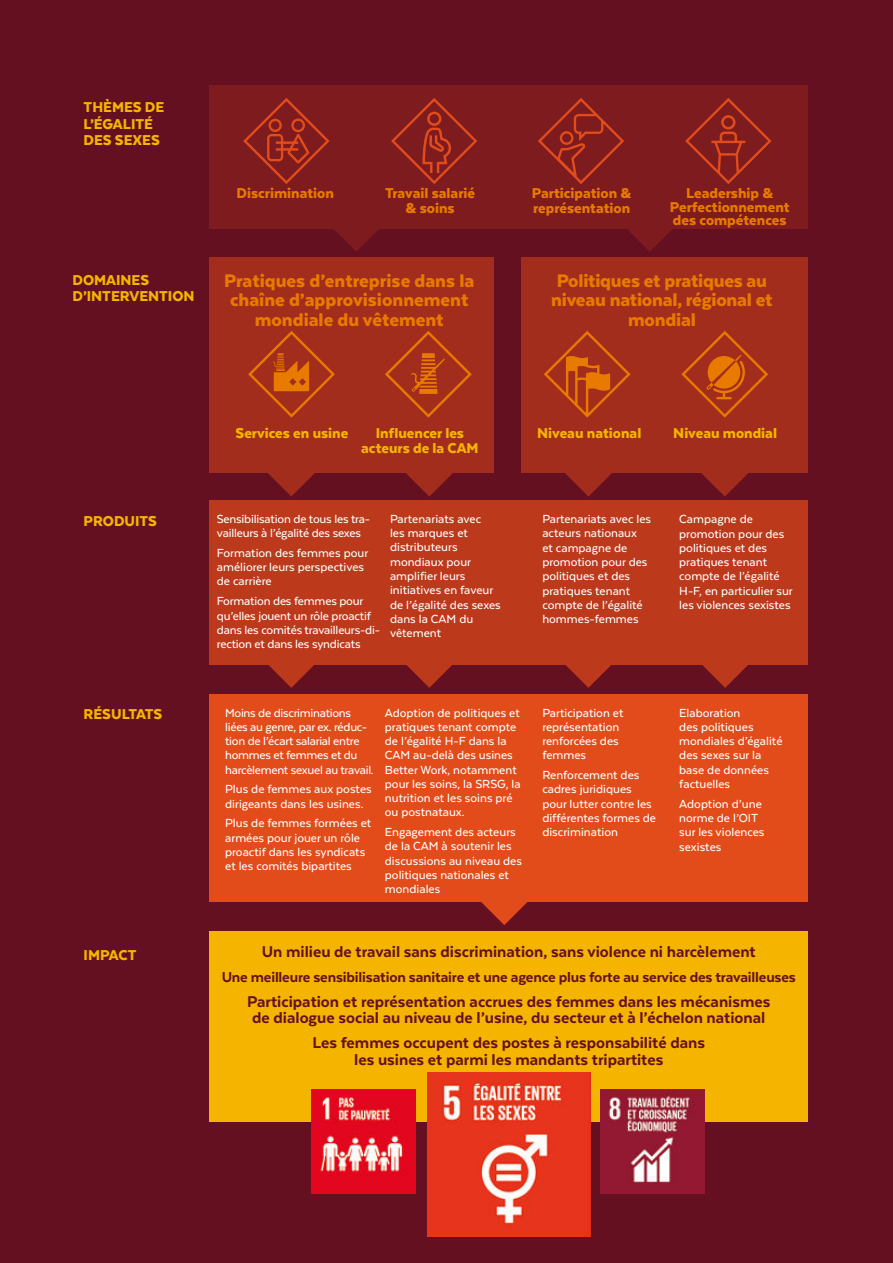
<style>
.page{position:relative;width:893px;height:1263px;background:#651021}
.page>*{position:absolute;margin:0;border:0;box-sizing:border-box;transform-origin:0 0}
.t1{font:900 21px/19.5px "Texta";letter-spacing:-.005em;color:#e87a00;text-align:center}
.t2{font:800 18px/16.5px "Texta";color:#651021}
.t3{font:900 16.5px/16.5px "Texta";color:#f4b400}
.t4{font:900 16.5px/15px "Texta";color:#e87a00;text-align:center}
.t5{font:800 16.5px "Texta";letter-spacing:-.01em;color:#651021}
.t6{font:500 13.5px/14.2px "Texta";color:#fff}
.t7{font:500 13.5px/14.2px "Texta";letter-spacing:-.02em;color:#fff}
</style>
<div class="page">
<div style="left:209px;top:257px;width:285px;height:216px;background:#a32d1d"></div>
<svg style="left:268px;top:473px;width:47px;height:24px"></svg>
<svg style="left:406px;top:473px;width:47px;height:24px"></svg>
<div style="left:522px;top:257px;width:286px;height:216px;background:#a32d1d"></div>
<svg style="left:565px;top:473px;width:47px;height:24px"></svg>
<svg style="left:701px;top:473px;width:47px;height:24px"></svg>
<div style="left:209px;top:694px;width:599px;height:208px;background:#e24c1a"></div>
<svg style="left:481px;top:902px;width:47px;height:23px"></svg>
<div style="left:209px;top:500px;width:599px;height:165px;background:#bc391c"></div>
<svg style="left:269px;top:665px;width:45px;height:23px"></svg>
<svg style="left:407px;top:665px;width:45px;height:23px"></svg>
<svg style="left:566px;top:665px;width:45px;height:23px"></svg>
<svg style="left:702px;top:665px;width:46px;height:23px"></svg>
<div style="left:209px;top:85px;width:599px;height:144px;background:#7d1b1f"></div>
<svg style="left:334px;top:229px;width:45px;height:23px"></svg>
<svg style="left:628px;top:229px;width:44px;height:22px"></svg>
<svg style="left:544px;top:331px;width:87px;height:87px"></svg>
<svg style="left:681px;top:331px;width:87px;height:87px"></svg>
<svg style="left:385px;top:331px;width:87px;height:87px"></svg>
<svg style="left:248px;top:331px;width:87px;height:87px"></svg>
<div style="left:209px;top:931px;width:599px;height:191px;background:#f4b400"></div>
<img style="left:428px;top:1073px;width:163px;height:163px">
<img style="left:601px;top:1090px;width:104px;height:104px">
<img style="left:311px;top:1090px;width:104px;height:104px">
<svg style="left:685px;top:98px;width:87px;height:86px"></svg>
<svg style="left:243px;top:98px;width:87px;height:86px"></svg>
<svg style="left:538px;top:98px;width:86px;height:86px"></svg>
<svg style="left:391px;top:98px;width:86px;height:86px"></svg>
<p class="t3" style="left:84px;top:99px;width:82px">THÈMES DE<br>L’ÉGALITÉ<br>DES SEXES</p>
<p class="t3" style="left:73px;top:271px;width:123px">DOMAINES<br>D’INTERVENTION</p>
<p class="t4" style="left:237px;top:186px;width:99px">Discrimination</p>
<p class="t4" style="left:385px;top:186px;width:92px">Travail salarié &amp; soins</p>
<p class="t4" style="left:670px;top:186px;width:121px;line-height:13.5px">Leadership &amp;<br>Perfectionnement des compétences</p>
<p class="t4" style="left:532px;top:186px;width:101px;text-align:left">Participation &amp; représentation</p>
<h1 class="t1" style="left:224px;top:270px;width:252px">Pratiques d’entreprise dans la chaîne d’approvisionnement mondiale du vêtement</h1>
<h1 class="t1" style="left:551px;top:270px;width:223px">Politiques et pratiques au niveau national, régional et mondial</h1>
<p class="t3" style="left:236px;top:424px;width:114px">Services en usine</p>
<p class="t3" style="left:537px;top:424px;width:106px">Niveau national</p>
<p class="t3" style="left:673px;top:424px;width:105px">Niveau mondial</p>
<p class="t3" style="left:361px;top:425px;width:119px;line-height:15px;text-align:center">Influencer les acteurs de la CAM</p>
<p class="t3" style="left:84px;top:513px;width:75px">PRODUITS</p>
<p class="t6" style="left:217px;top:512px;width:155px">Sensibilisation de tous les tra&shy;vailleurs à l’égalité des sexes</p>
<p class="t6" style="left:217px;top:546px;width:153px">Formation des femmes pour améliorer leurs perspectives de carrière</p>
<p class="t6" style="left:217px;top:595px;width:165px">Formation des femmes pour qu’elles jouent un rôle proactif dans les comités travailleurs-di&shy;rection et dans les syndicats</p>
<p class="t6" style="left:390px;top:512px;width:112px">Partenariats avec<br>les marques et distributeurs mondiaux pour amplifier leurs initiatives en faveur de l’égalité des sexes dans la CAM du vêtement</p>
<p class="t6" style="left:542px;top:513px;width:110px">Partenariats avec les acteurs nationaux<br>et campagne de promotion pour des politiques et des pratiques tenant compte de l’égalité hommes-femmes</p>
<p class="t6" style="left:679px;top:513px;width:115px">Campagne de promotion pour des politiques et des pratiques tenant compte de l’égalité<br>H-F, en particulier sur les violences sexistes</p>
<p class="t3" style="left:84px;top:705px;width:80px">RÉSULTATS</p>
<p class="t7" style="left:225px;top:706px;width:150px">Moins de discriminations liées au genre, par ex. réduc&shy;tion de l’écart salarial entre hommes et femmes et du harcèlement sexuel au travail.</p>
<p class="t6" style="left:225px;top:783px;width:148px">Plus de femmes aux postes dirigeants dans les usines.</p>
<p class="t6" style="left:225px;top:817px;width:148px">Plus de femmes formées et armées pour jouer un rôle proactif dans les syndicats et les comités bipartites</p>
<p class="t6" style="left:385px;top:706px;width:137px">Adoption de politiques et pratiques tenant compte de l’égalité H-F dans la<br>CAM au-delà des usines<br>Better Work, notamment pour les soins, la SRSG, la nutrition et les soins pré ou postnataux.</p>
<p class="t6" style="left:385px;top:825px;width:139px">Engagement des acteurs de la CAM à soutenir les discussions au niveau des politiques nationales et mondiales</p>
<p class="t6" style="left:542px;top:706px;width:83px">Participation et représentation renforcées des femmes</p>
<p class="t6" style="left:542px;top:768px;width:115px">Renforcement des cadres juridiques pour lutter contre les différentes formes de discrimination</p>
<p class="t6" style="left:679px;top:706px;width:105px">Elaboration<br>des politiques mondiales d’égalité des sexes sur la base de données factuelles</p>
<p class="t6" style="left:679px;top:797px;width:87px">Adoption d’une norme de l’OIT sur les violences sexistes</p>
<p class="t3" style="left:84px;top:947px;width:54px">IMPACT</p>
<h2 class="t2" style="left:262px;top:943px;width:495px">Un milieu de travail sans discrimination, sans violence ni harcèlement</h2>
<p class="t5" style="left:222px;top:969px;width:576px">Une meilleure sensibilisation sanitaire et une agence plus forte au service des travailleuses</p>
<h2 class="t2" style="left:247px;top:993px;width:525px">Participation et représentation accrues des femmes dans les mécanismes de dialogue social au niveau de l’usine, du secteur et à l’échelon national</h2>
<h2 class="t2" style="left:313px;top:1035px;width:394px;text-align:center">Les femmes occupent des postes à responsabilité dans les usines et parmi les mandants tripartites</h2>
</div>
